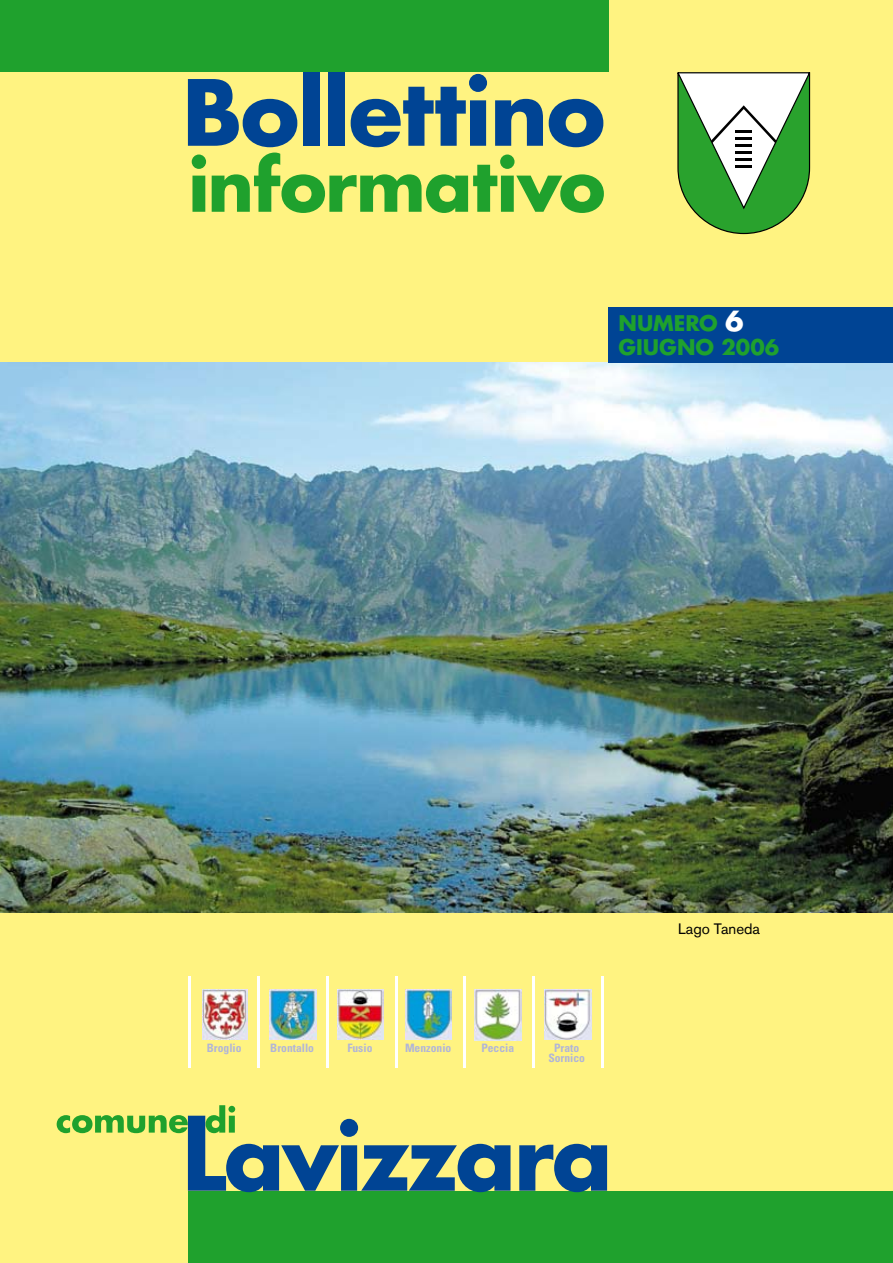
<style>
.page{position:relative;width:893px;height:1263px;background:#fff}
.page>*{position:absolute;margin:0;border:0;box-sizing:border-box;transform-origin:0 0}
.t1{font:700 21px/24px "Futura";color:#1fa12d}
.t2{font:15px "Akzidenz Grotesk BQ";color:#000}
.t3{font:700 condensed 11.55px/10.4px "Univers";color:#b1b5d8;text-align:center}
.s1{font-size:27px;color:#fff}
</style>
<div class="page">
<img style="left:0;top:362px;width:893px;height:551px">
<div style="left:0;top:913px;width:893px;height:350px;background:#fff381"></div>
<div style="left:0;top:0;width:893px;height:362px;background:#fff381"></div>
<div style="left:0;top:0;width:608px;height:72px;background:#1fa12d"></div>
<div style="left:608px;top:307px;width:285px;height:55px;background:#004494"></div>
<div style="left:188px;top:1191px;width:705px;height:72px;background:#1fa12d"></div>
<hr style="left:257px;top:976px;width:3px;height:91px;background:#fff">
<hr style="left:188px;top:976px;width:3px;height:91px;background:#fff">
<hr style="left:532px;top:976px;width:3px;height:91px;background:#fff">
<hr style="left:601px;top:976px;width:3px;height:91px;background:#fff">
<hr style="left:463px;top:976px;width:3px;height:91px;background:#fff">
<hr style="left:395px;top:976px;width:2px;height:91px;background:#fff">
<hr style="left:326px;top:976px;width:2px;height:91px;background:#fff">
<img style="left:269px;top:989px;width:47px;height:51px">
<img style="left:337px;top:989px;width:46px;height:50px">
<img style="left:405px;top:989px;width:46px;height:50px">
<img style="left:475px;top:989px;width:47px;height:52px">
<img style="left:545px;top:989px;width:46px;height:51px">
<img style="left:202px;top:990px;width:46px;height:49px">
<svg style="left:677px;top:72px;width:134px;height:163px;background:#8ac07f"></svg>
<svg style="left:57px;top:1105px;width:453px;height:87px"></svg>
<svg style="left:519px;top:1144px;width:88px;height:48px"></svg>
<svg style="left:188px;top:79px;width:109px;height:68px"></svg>
<div style="left:303px;top:72px;width:16px;height:74px;background:#004494"></div>
<div style="left:328px;top:72px;width:16px;height:74px;background:#004494"></div>
<svg style="left:351px;top:74px;width:136px;height:73px"></svg>
<svg style="left:495px;top:99px;width:48px;height:47px"></svg>
<svg style="left:549px;top:99px;width:54px;height:48px"></svg>
<svg style="left:192px;top:155px;width:14px;height:57px"></svg>
<svg style="left:212px;top:153px;width:392px;height:60px"></svg>
<h1 class="t1" style="left:618px;top:311px;width:162px">NUMERO <span class="s1">6<br></span>GIUGNO 2006</h1>
<p class="t3" style="left:207px;top:1042px;width:36px">Broglio</p>
<p class="t3" style="left:270px;top:1042px;width:45px">Brontallo</p>
<p class="t3" style="left:347px;top:1042px;width:27px">Fusio</p>
<p class="t3" style="left:405px;top:1042px;width:48px">Menzonio</p>
<p class="t3" style="left:481px;top:1042px;width:34px">Peccia</p>
<p class="t3" style="left:548px;top:1042px;width:38px">Prato<br>Sornico</p>
<p class="t2" style="left:678px;top:919px;width:84px">Lago Taneda</p>
</div>
